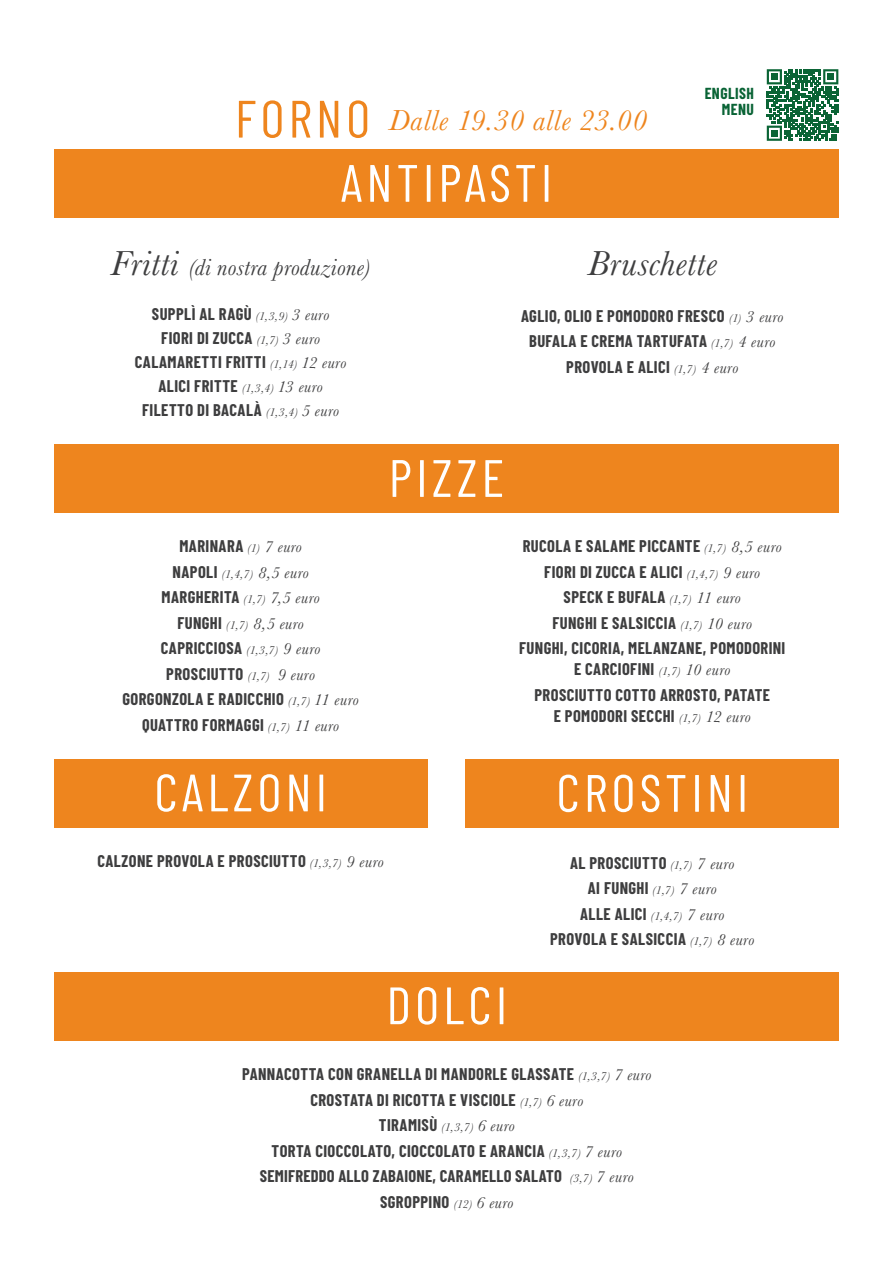
<style>
.page{position:relative;width:893px;height:1263px;background:#fff}
.page>*{position:absolute;margin:0;border:0;box-sizing:border-box;transform-origin:0 0}
.t1{font:52.5px "Barlow Condensed";letter-spacing:.08em;color:#fff}
.t2{font:italic 36px "Baskerville";letter-spacing:.02em;color:#3e3e3f}
.t3{font:italic 30px "Baskerville";letter-spacing:.015em;color:#ee851e}
.t4{font:italic 24px "Baskerville";letter-spacing:.01em;color:#3e3e3f}
.t5{font:700 16.5px/25.5px "Barlow Condensed";letter-spacing:.025em;color:#3e3e3f;text-align:center}
.t6{font:italic 16.5px "Baskerville";color:#3e3e3f}
.t7{font:700 15.6px/15.6px "Barlow Condensed";letter-spacing:.025em;color:#096335;text-align:right}
.t8{font:italic 12px "Baskerville";color:#3e3e3f}
.s1{font-family:"Barlow Condensed";font-style:normal;font-size:52.5px}
.s2{font-size:36px}
.s3{font-family:"Baskerville";font-weight:400;font-style:italic;font-size:12px}
.s4{font-family:"Baskerville";font-weight:400;font-style:italic}
.s5{font-family:"Barlow Condensed";font-weight:700;font-style:normal;font-size:16.5px}
.s6{font-size:16.5px}
.s7{font-family:"Barlow Condensed";font-weight:700;font-style:normal}
.s8{font-size:12px}
</style>
<div class="page">
<div style="left:54px;top:445px;width:785px;height:68px;background:#ee851e"></div>
<div style="left:54px;top:759px;width:373px;height:68px;background:#ee851e"></div>
<div style="left:466px;top:760px;width:373px;height:68px;background:#ee851e"></div>
<div style="left:55px;top:972px;width:784px;height:68px;background:#ee851e"></div>
<div style="left:54px;top:150px;width:785px;height:68px;background:#ee851e"></div>
<svg style="left:767px;top:69px;width:71px;height:72px"></svg>
<div style="left:771px;top:130px;width:7px;height:6px;background:#0a6435"></div>
<h3 class="t3" style="left:235px;top:100px;width:413px"><span class="s1">FORNO</span> Dalle 19.30 alle 23.00</h3>
<h1 class="t1" style="left:341px;top:145px;width:213px">ANTIPASTI</h1>
<p class="t7" style="left:705px;top:85px;width:51px">ENGLISH<br>MENU</p>
<h3 class="t4" style="left:110px;top:252px;width:262px"><span class="s2">Fritti</span> (di nostra produzione)</h3>
<p class="t5" style="left:135px;top:301px;width:213px;line-height:24px">SUPPLÌ AL RAGÙ <span class="s3">(1,3,9)</span> <span class="s4">3 euro<br></span>FIORI DI ZUCCA <span class="s3">(1,7)</span> <span class="s4">3 euro<br></span>CALAMARETTI FRITTI <span class="s3">(1,14)</span> <span class="s4">12 euro<br></span>ALICI FRITTE <span class="s3">(1,3,4)</span> <span class="s4">13 euro<br></span>FILETTO DI BACALÀ <span class="s3">(1,3,4)</span> <span class="s4">5 euro</span></p>
<p class="t5" style="left:179px;top:533px;width:124px">MARINARA <span class="s3">(1)</span> <span class="s4">7 euro</span></p>
<p class="t8" style="left:172px;top:566px;width:138px"><span class="s5">NAPOLI</span> (1,4,7) <span class="s6">8,5 euro</span></p>
<p class="t5" style="left:162px;top:584px;width:160px">MARGHERITA <span class="s3">(1,7)</span> <span class="s4">7,5 euro</span></p>
<p class="t6" style="left:177px;top:613px;width:128px"><span class="s7">FUNGHI</span> <span class="s8">(1,7)</span> 8,5 euro</p>
<p class="t5" style="left:122px;top:635px;width:238px">CAPRICCIOSA <span class="s3">(1,3,7)</span> <span class="s4">9 euro<br></span>PROSCIUTTO <span class="s3">(1,7)</span> <span class="s4">9 euro<br></span>GORGONZOLA E RADICCHIO <span class="s3">(1,7)</span> <span class="s4">11 euro<br></span>QUATTRO FORMAGGI <span class="s3">(1,7)</span> <span class="s4">11 euro</span></p>
<h2 class="t2" style="left:588px;top:240px;width:131px">Bruschette</h2>
<p class="t5" style="left:521px;top:302px;width:264px">AGLIO, OLIO E POMODORO FRESCO <span class="s3">(1)</span> <span class="s4">3 euro<br></span>BUFALA E CREMA TARTUFATA <span class="s3">(1,7)</span> <span class="s4">4 euro<br></span>PROVOLA E ALICI <span class="s3">(1,7)</span> <span class="s4">4 euro</span></p>
<h1 class="t1" style="left:389px;top:440px;width:117px">PIZZE</h1>
<p class="t5" style="left:519px;top:533px;width:268px">RUCOLA E SALAME PICCANTE <span class="s3">(1,7)</span> <span class="s4">8,5 euro </span>FIORI DI ZUCCA E ALICI <span class="s3">(1,4,7)</span> <span class="s4">9 euro<br></span>SPECK E BUFALA <span class="s3">(1,7)</span> <span class="s4">11 euro<br></span>FUNGHI E SALSICCIA <span class="s3">(1,7)</span> <span class="s4">10 euro<br></span>FUNGHI, CICORIA, MELANZANE, POMODORINI</p>
<p class="t5" style="left:534px;top:656px;width:237px">E CARCIOFINI <span class="s3">(1,7)</span> <span class="s4">10 euro<br></span>PROSCIUTTO COTTO ARROSTO, PATATE</p>
<p class="t5" style="left:554px;top:702px;width:199px">E POMODORI SECCHI <span class="s3">(1,7)</span> <span class="s4">12 euro</span></p>
<h1 class="t1" style="left:154px;top:755px;width:174px">CALZONI</h1>
<h1 class="t1" style="left:556px;top:755px;width:193px">CROSTINI</h1>
<p class="t5" style="left:97px;top:848px;width:288px">CALZONE PROVOLA E PROSCIUTTO <span class="s3">(1,3,7)</span> <span class="s4">9 euro</span></p>
<p class="t5" style="left:550px;top:849px;width:206px">AL PROSCIUTTO <span class="s3">(1,7)</span> <span class="s4">7 euro<br></span>AI FUNGHI <span class="s3">(1,7)</span> <span class="s4">7 euro<br></span>ALLE ALICI <span class="s3">(1,4,7)</span> <span class="s4">7 euro<br></span>PROVOLA E SALSICCIA <span class="s3">(1,7)</span> <span class="s4">8 euro</span></p>
<h1 class="t1" style="left:387px;top:968px;width:122px">DOLCI</h1>
<p class="t5" style="left:242px;top:1061px;width:411px">PANNACOTTA CON GRANELLA DI MANDORLE GLASSATE <span class="s3">(1,3,7)</span> <span class="s4">7 euro </span>CROSTATA DI RICOTTA E VISCIOLE <span class="s3">(1,7)</span> <span class="s4">6 euro<br></span>TIRAMISÙ <span class="s3">(1,3,7)</span> <span class="s4">6 euro<br></span>TORTA CIOCCOLATO, CIOCCOLATO E ARANCIA <span class="s3">(1,3,7)</span> <span class="s4">7 euro </span>SEMIFREDDO ALLO ZABAIONE, CARAMELLO SALATO <span class="s3">(3,7)</span> <span class="s4">7 euro </span>SGROPPINO <span class="s3">(12)</span> <span class="s4">6 euro</span></p>
</div>
